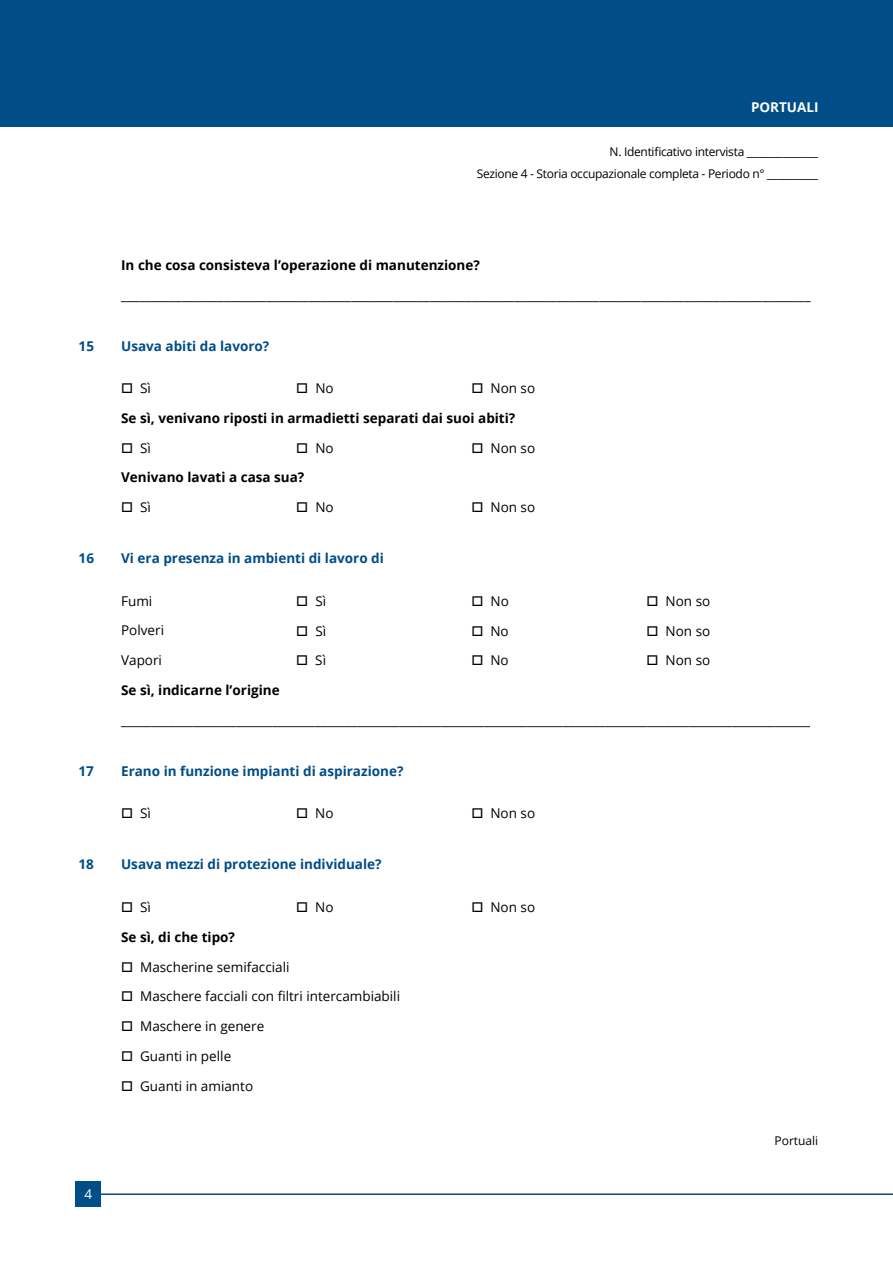
<style>
.page{position:relative;width:893px;height:1263px;background:#fff}
.page>*{position:absolute;margin:0;border:0;box-sizing:border-box;transform-origin:0 0}
.t1{font:13.5px "Open Sans";color:#000}
.t2{font:700 13.5px/29.7px "Open Sans";color:#000}
.t3{font:700 13.5px "Open Sans";color:#004d87}
.t4{font:700 13.5px "Open Sans";color:#fff}
.t5{font:13.5px "Open Sans";color:#fff}
.t6{font:12px/22.5px "Open Sans";letter-spacing:-.025em;color:#000;text-align:right}
.t7{font:12px "Open Sans";color:#000}
.s1{font-weight:400}
</style>
<div class="page">
<hr style="left:92px;top:1193px;width:801px;height:2px;background:#004d87">
<div style="left:75px;top:1181px;width:26px;height:26px;background:#004d87"></div>
<div style="left:0;top:0;width:893px;height:127px;background:#004d87"></div>
<p class="t4" style="left:751px;top:97px;width:69px">PORTUALI</p>
<p class="t6" style="left:477px;top:140px;width:343px">N. Identificativo intervista ______________<br>Sezione 4 - Storia occupazionale completa - Periodo n° __________</p>
<p class="t2" style="left:121px;top:250px;width:360px">In che cosa consisteva l’operazione di manutenzione?</p>
<p class="t1" style="left:121px;top:285px;width:691px">__________________________________________________________________________________________________________________</p>
<p class="t3" style="left:79px;top:336px;width:17px">15</p>
<p class="t3" style="left:121px;top:336px;width:150px">Usava abiti da lavoro?</p>
<p class="t1" style="left:121px;top:379px;width:31px">□ Sì</p>
<p class="t1" style="left:296px;top:379px;width:39px">□ No</p>
<p class="t2" style="left:121px;top:373px;width:416px;text-indent:350px">□ <span class="s1">Non so<br></span>Se sì, venivano riposti in armadietti separati dai suoi abiti?</p>
<p class="t1" style="left:121px;top:438px;width:31px">□ Sì</p>
<p class="t1" style="left:296px;top:438px;width:39px">□ No</p>
<p class="t1" style="left:471px;top:438px;width:65px">□ Non so</p>
<p class="t2" style="left:121px;top:462px;width:185px">Venivano lavati a casa sua?</p>
<p class="t1" style="left:121px;top:498px;width:31px">□ Sì</p>
<p class="t1" style="left:296px;top:498px;width:39px">□ No</p>
<p class="t1" style="left:471px;top:498px;width:65px">□ Non so</p>
<p class="t3" style="left:79px;top:549px;width:17px">16</p>
<p class="t3" style="left:121px;top:549px;width:264px">Vi era presenza in ambienti di lavoro di</p>
<p class="t1" style="left:121px;top:591px;width:33px">Fumi</p>
<p class="t1" style="left:296px;top:592px;width:31px">□ Sì</p>
<p class="t1" style="left:471px;top:592px;width:39px">□ No</p>
<p class="t1" style="left:647px;top:592px;width:65px">□ Non so</p>
<p class="t1" style="left:121px;top:621px;width:44px">Polveri</p>
<p class="t1" style="left:296px;top:621px;width:31px">□ Sì</p>
<p class="t1" style="left:471px;top:621px;width:39px">□ No</p>
<p class="t1" style="left:647px;top:621px;width:65px">□ Non so</p>
<p class="t1" style="left:121px;top:651px;width:42px">Vapori</p>
<p class="t1" style="left:296px;top:651px;width:31px">□ Sì</p>
<p class="t1" style="left:471px;top:651px;width:39px">□ No</p>
<p class="t1" style="left:646px;top:651px;width:65px">□ Non so</p>
<p class="t2" style="left:121px;top:675px;width:160px">Se sì, indicarne l’origine</p>
<p class="t1" style="left:121px;top:711px;width:691px">__________________________________________________________________________________________________________________</p>
<p class="t3" style="left:79px;top:761px;width:17px">17</p>
<p class="t3" style="left:121px;top:761px;width:284px">Erano in funzione impianti di aspirazione?</p>
<p class="t1" style="left:121px;top:804px;width:31px">□ Sì</p>
<p class="t1" style="left:296px;top:804px;width:39px">□ No</p>
<p class="t1" style="left:471px;top:804px;width:65px">□ Non so</p>
<p class="t3" style="left:79px;top:855px;width:17px">18</p>
<p class="t3" style="left:121px;top:855px;width:262px">Usava mezzi di protezione individuale?</p>
<p class="t1" style="left:121px;top:898px;width:31px">□ Sì</p>
<p class="t1" style="left:296px;top:898px;width:39px">□ No</p>
<p class="t1" style="left:471px;top:898px;width:65px">□ Non so</p>
<p class="t2" style="left:121px;top:921px;width:115px">Se sì, di che tipo?</p>
<p class="t1" style="left:121px;top:957px;width:170px">□ Mascherine semifacciali</p>
<p class="t1" style="left:121px;top:987px;width:281px">□ Maschere facciali con filtri intercambiabili</p>
<p class="t1" style="left:121px;top:1017px;width:145px">□ Maschere in genere</p>
<p class="t1" style="left:121px;top:1047px;width:112px">□ Guanti in pelle</p>
<p class="t1" style="left:121px;top:1076px;width:134px">□ Guanti in amianto</p>
<p class="t5" style="left:84px;top:1184px;width:9px">4</p>
<p class="t7" style="left:774px;top:1132px;width:45px">Portuali</p>
</div>
